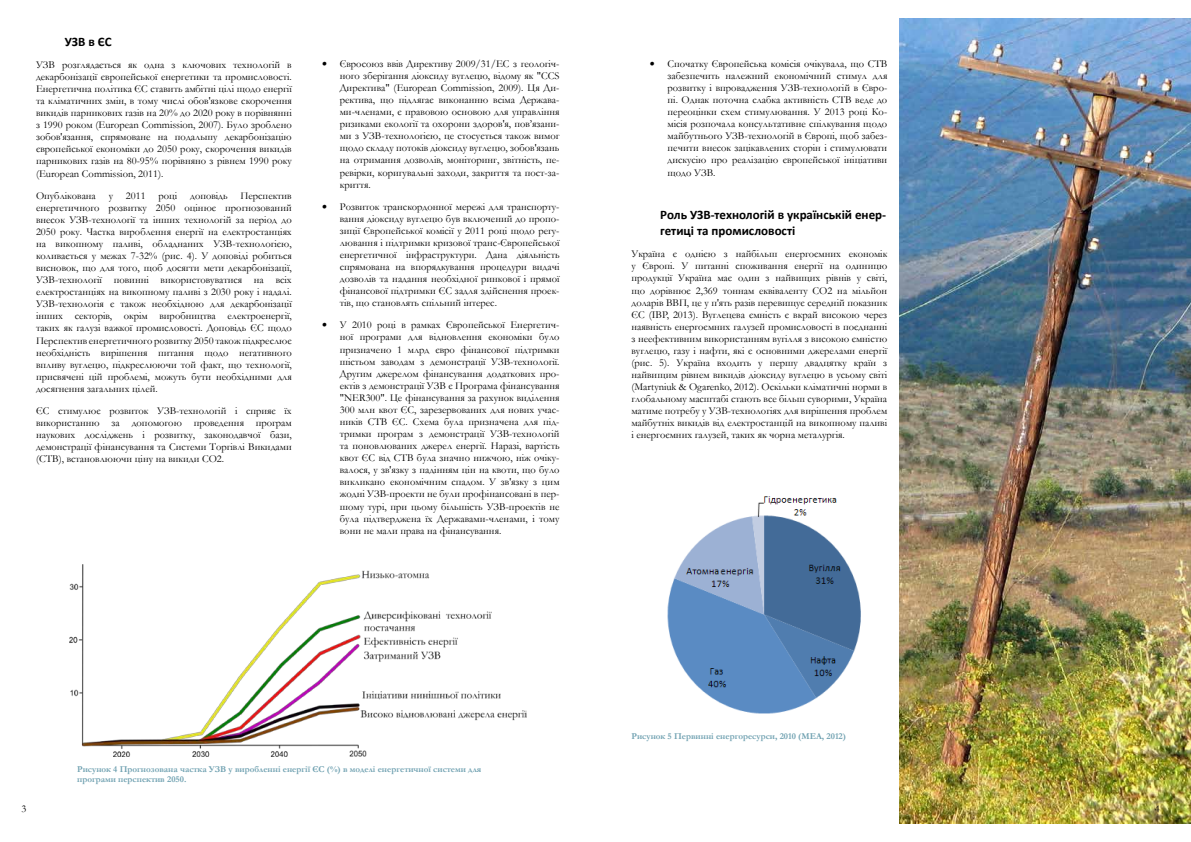
<style>
.page{position:relative;width:1191px;height:842px;background:#fff}
.page>*{position:absolute;margin:0;border:0;box-sizing:border-box;transform-origin:0 0}
.t1{font:700 13px/16.1px "Calibri";color:#000}
.t2{font:10.5px/12.1px "Garamond";color:#000;text-align:justify}
.t3{font:700 9px "Garamond";color:#6ea0b0}
.s1{font-family:"Calibri";font-weight:700;font-style:italic}
</style>
<div class="page">
<img style="left:899px;top:19px;width:292px;height:804px">
<img style="left:667px;top:496px;width:194px;height:218px">
<img style="left:69px;top:565px;width:457px;height:191px">
<p class="t1" style="left:65px;top:33px;width:48px">УЗВ в ЄС</p>
<p class="t2" style="left:36px;top:58px;width:257px">УЗВ розглядається як одна з ключових технологій в декарбонізації європейської енергетики та промисловості.<br>Енергетична політика ЄС</p>
<p class="t2" style="left:36px;top:82px;width:258px;text-indent:114px">ставить амбітні цілі щодо енергії та кліматичних змін, в тому числі обов'язкове скорочення викидів парникових газів на 20% до 2020 року в порівнянні з 1990 роком (European Commission, 2007). Було зроблено зобов'язання, спрямоване на подальшу декарбонізацію європейської економіки до 2050 року, скорочення викидів парникових газів на 80-95% порівняно з рівнем 1990 року (European Commission, 2011).</p>
<p class="t2" style="left:36px;top:189px;width:258px">Опублікована у 2011 році доповідь Перспектив енергетичного розвитку 2050 оцінює прогнозований внесок УЗВ-технології та інших технологій за період до 2050 року. Частка вироблення енергії на електростанціях на викопному паливі, обладнаних УЗВ-технологією, коливається у межах 7-32% (рис. 4). У доповіді робиться висновок, що для того, щоб досягти мети декарбонізації, УЗВ-технології повинні використовуватися на всіх електростанціях на викопному паливі з 2030 року і надалі.<br>УЗВ-технологія є також необхідною для декарбонізації інших секторів, окрім виробництва електроенергії, таких як галузі важкої промисловості. Доповідь ЄС</p>
<p class="t2" style="left:36px;top:322px;width:257px;text-indent:232px">щодо Перспектив енергетичного розвитку 2050 також підкреслює необхідність вирішення питання щодо негативного впливу вуглецю, підкреслюючи той факт, що технології, присвячені цій проблемі, можуть бути необхідними для досягнення загальних цілей.</p>
<p class="t2" style="left:36px;top:404px;width:6px">ЄС</p>
<p class="t2" style="left:36px;top:404px;width:257px;text-indent:22px">стимулює розвиток УЗВ-технологій і сприяє їх використанню за допомогою проведення програм наукових досліджень і розвитку, законодавчої бази, демонстрації фінансування та Системи Торгівлі Викидами (СТВ), встановлюючи ціну на викиди CO2.</p>
<p class="t2" style="left:340px;top:57px;width:221px;text-indent:-18px"><span class="s1">•</span> Євросоюз ввів Директиву 2009/31/EC з геологіч&shy;ного зберігання діоксиду вуглецю, відому як "CCS Директива" (European Commission, 2009). Ця Ди&shy;ректива, що підлягає виконанню всіма Держава&shy;ми-членами, є правовою основою для управління ризиками екології та охорони здоров'я, пов’язани&shy;ми з УЗВ-технологією, це стосується також вимог щодо складу потоків діоксиду вуглецю, зобов'язань на отримання дозволів, моніторинг, звітність, пе&shy;ревірки, коригувальні заходи, закриття та пост-за&shy;криття.</p>
<p class="t2" style="left:340px;top:200px;width:222px;text-indent:-18px"><span class="s1">•</span> Розвиток транскордонної мережі для транспорту&shy;вання діоксиду вуглецю був включений до пропо&shy;зиції Європейської комісії у 2011 році щодо регу&shy;лювання і підтримки кризової транс-Європейської енергетичної інфраструктури. Дана діяльність спрямована на впорядкування процедури видачі дозволів та надання необхідної ринкової і прямої фінансової підтримки ЄС</p>
<p class="t2" style="left:340px;top:285px;width:221px;text-indent:115px">задля здійснення проек&shy;тів, що становлять спільний інтерес.</p>
<p class="t2" style="left:340px;top:319px;width:221px;text-indent:-18px"><span class="s1">•</span> У 2010 році в рамках Європейської Енергетич&shy;ної програми для відновлення економіки було призначено 1 млрд євро фінансової підтримки шістьом заводам з демонстрації УЗВ-технології.<br>Другим джерелом фінансування додаткових про&shy;ектів з демонстрації УЗВ є Програма фінансування "NER300". Це фінансування за рахунок виділення 300 млн квот ЄС , зарезервованих для нових учас&shy;ників СТВ ЄС . Схема була призначена для під&shy;тримки програм з демонстрації УЗВ-технологій та поновлюваних джерел енергії. Наразі, вартість квот ЄС від СТВ була значно нижчою, ніж очіку&shy;валося, у зв'язку з падінням цін на квоти, що було викликано економічним спадом. У зв'язку з цим жодні УЗВ-проекти не були профінансовані в пер&shy;шому турі, при цьому більшість УЗВ-проектів не була підтверджена їх Державами-членами, і тому вони не мали права на фінансування.</p>
<p class="t2" style="left:667px;top:57px;width:221px;text-indent:-18px"><span class="s1">•</span> Спочатку Європейська комісія очікувала, що СТВ забезпечить належний економічний стимул для розвитку і впровадження УЗВ-технологій в Євро&shy;пі. Однак поточна слабка активність СТВ веде до переоцінки схем стимулювання. У 2013 році Ко&shy;місія розпочала консультативне спілкування щодо майбутнього УЗВ-технологій в Європі, щоб забез&shy;печити внесок зацікавлених сторін і стимулювати дискусію про реалізацію європейської ініціативи щодо УЗВ.</p>
<p class="t1" style="left:660px;top:207px;width:227px">Роль УЗВ-технологій в українській енер&shy;гетиці та промисловості</p>
<p class="t2" style="left:631px;top:248px;width:257px">Україна є однією з найбільш енергоємних економік у Європі. У</p>
<p class="t2" style="left:631px;top:260px;width:258px;text-indent:64px">питанні споживання енергії на одиницю продукції Україна має один з найвищих рівнів у світі, що дорівнює 2,369 тоннам еквіваленту CO2 на мільйон доларів ВВП, це у п'ять разів перевищує середній показник ЄС (IBP, 2013). Вуглецева ємність є вкрай високою через наявність енергоємних галузей промисловості в поєднанні з неефективним використанням вугілля з високою ємністю вуглецю, газу і нафти, які є основними джерелами енергії (рис. 5). Україна входить у першу двадцятку країн з найвищим рівнем викидів діоксиду вуглецю в усьому світі (Martyniuk &amp; Ogarenko, 2012). О скільки кліматичні норми в глобальному масштабі стають все більш суворими, Україна матиме потребу у УЗВ-технологіях для вирішення проблем майбутніх викидів від електростанцій на викопному паливі і енергоємних галузей, таких як чорна металургія.</p>
<p class="t3" style="left:77px;top:763px;width:139px">Рисунок 4 Прогнозована частка УЗВ</p>
<p class="t3" style="left:229px;top:763px;width:254px">у виробленні енергії ЄС (%) в моделі енергетичної системи для</p>
<p class="t3" style="left:77px;top:773px;width:111px">програми перспектив 2050.</p>
<p class="t3" style="left:631px;top:730px;width:216px">Рисунок 5 Первинні енергоресурси, 2010 (МЕА, 2012)</p>
<p class="t2" style="left:22px;top:803px;width:6px">3</p>
<p class="t2" style="left:1155px;top:803px;width:6px">4</p>
</div>
